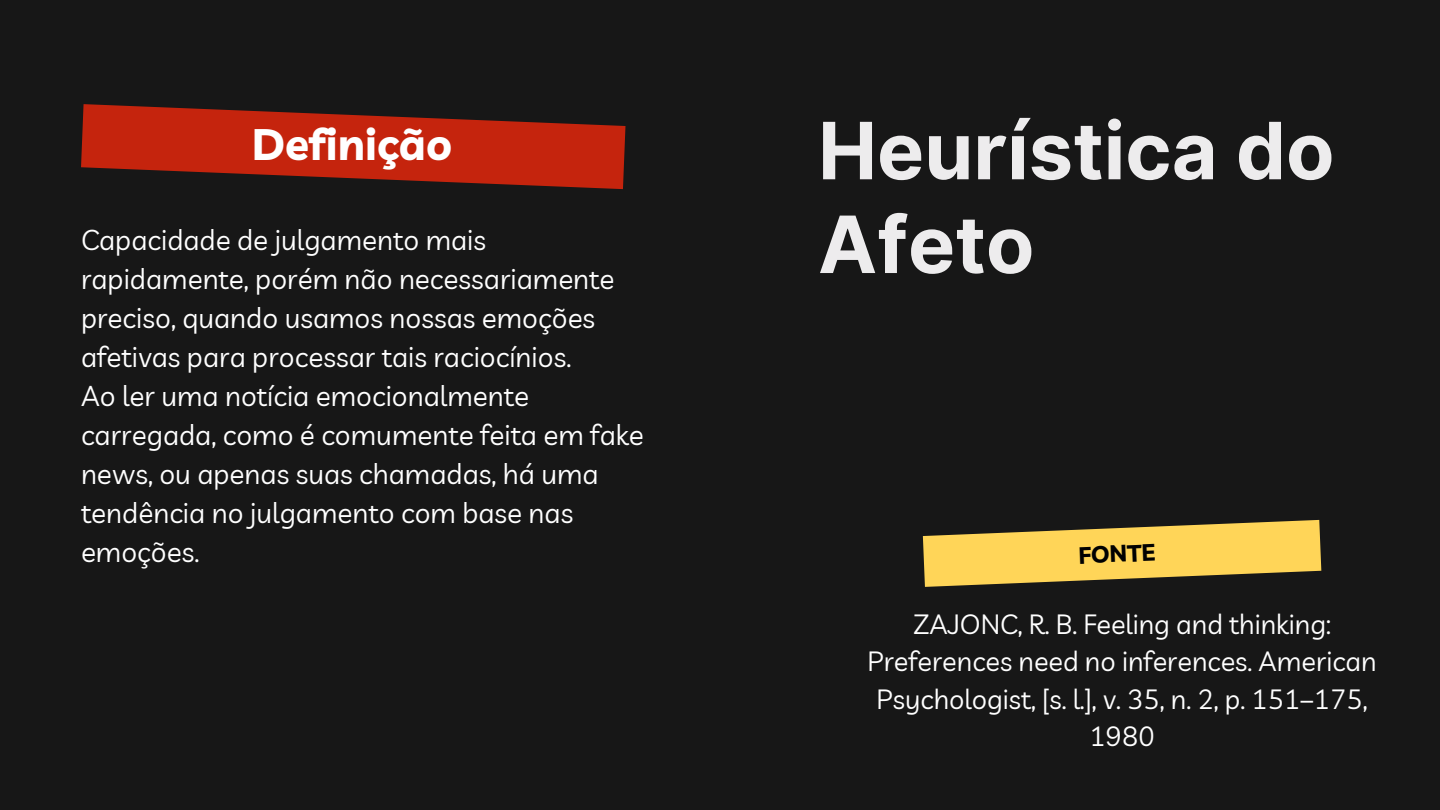
<style>
.page{position:relative;width:1440px;height:810px;background:#171717}
.page>*{position:absolute;margin:0;border:0;box-sizing:border-box;transform-origin:0 0}
.t1{font:700 79px/93.8px "Inter";color:#edeced}
.t2{font:700 44px "Livvic";color:#fff}
.t3{font:28px/39px "Livvic";color:#fff}
.t4{font:27.2px/37.5px "Livvic";color:#fff;text-align:center}
.t5{font:700 23.7px "Livvic";color:#010101}
</style>
<div class="page">
<svg style="left:81px;top:104px;width:544px;height:85px"></svg>
<svg style="left:923px;top:520px;width:398px;height:67px"></svg>
<h2 class="t2" style="left:252px;top:115px;width:202px">Definição</h2>
<p class="t3" style="left:81px;top:220px;width:564px">Capacidade de julgamento mais rapidamente, porém não necessariamente preciso, quando usamos nossas emoções afetivas para processar tais raciocínios.<br>Ao ler uma notícia emocionalmente carregada, como é comumente feita em fake news, ou apenas suas chamadas, há uma tendência no julgamento com base nas emoções.</p>
<h1 class="t1" style="left:818px;top:104px;width:518px">Heurística do<br>Afeto</h1>
<p class="t5" style="left:1078px;top:540px;width:78px;rotate:-2deg">FONTE</p>
<p class="t4" style="left:867px;top:605px;width:511px">ZAJONC, R. B. Feeling and thinking:<br>Preferences need no inferences. American<br>Psychologist, [s. l.], v. 35, n. 2, p. 151–175,<br>1980</p>
</div>
